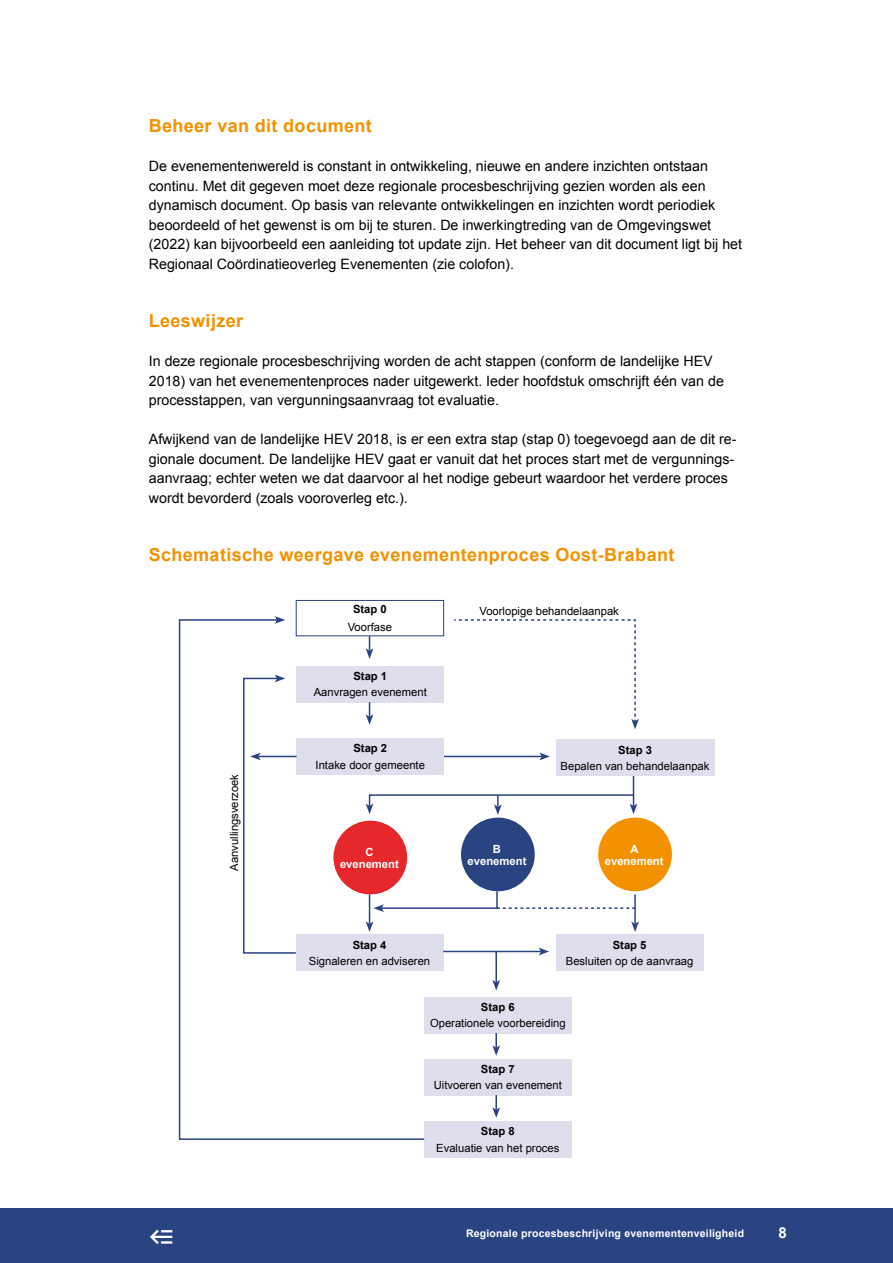
<style>
.page{position:relative;width:893px;height:1263px;background:#fff}
.page>*{position:absolute;margin:0;border:0;box-sizing:border-box;transform-origin:0 0}
.t1{font:700 18px "Arial";letter-spacing:.02em;color:#f39200}
.t2{font:700 15px "Arial";color:#fff}
.t3{font:14.25px/19.5px "Arial";color:#000}
.t4{font:11.25px "Arial";color:#000}
.t5{font:700 11.25px "Arial";color:#000}
.t6{font:700 11.25px/12px "Arial";color:#fff;text-align:center}
.t7{font:700 10.5px "Arial";letter-spacing:.02em;color:#fff}
</style>
<div class="page">
<div style="left:0;top:1209px;width:893px;height:54px;background:#2a4381"></div>
<div style="left:296px;top:600px;width:148px;height:36px;border:1px solid #2a4381"></div>
<div style="left:297px;top:666px;width:147px;height:36px;background:#dedeec"></div>
<div style="left:297px;top:738px;width:147px;height:36px;background:#dedeec"></div>
<div style="left:556px;top:935px;width:147px;height:36px;background:#dedeec"></div>
<div style="left:424px;top:997px;width:148px;height:36px;background:#dedeec"></div>
<div style="left:424px;top:1059px;width:148px;height:36px;background:#dedeec"></div>
<div style="left:424px;top:1121px;width:148px;height:36px;background:#dedeec"></div>
<div style="left:556px;top:740px;width:158px;height:36px;background:#dedeec"></div>
<div style="left:296px;top:935px;width:147px;height:36px;background:#dedeec"></div>
<div style="left:461px;top:817px;width:74px;height:74px;background:#2a4381;border-radius:50%"></div>
<div style="left:598px;top:817px;width:74px;height:74px;background:#f39200;border-radius:50%"></div>
<svg style="left:178px;top:618px;width:248px;height:522px"></svg>
<svg style="left:275px;top:616px;width:10px;height:8px"></svg>
<svg style="left:366px;top:636px;width:7px;height:23px"></svg>
<hr style="left:495px;top:951px;width:2px;height:31px;background:#2a4381">
<svg style="left:492px;top:980px;width:8px;height:10px"></svg>
<svg style="left:366px;top:702px;width:7px;height:23px"></svg>
<svg style="left:492px;top:1033px;width:8px;height:23px"></svg>
<svg style="left:492px;top:1095px;width:8px;height:23px"></svg>
<hr style="left:369px;top:894px;width:1px;height:30px;background:#2a4381">
<svg style="left:366px;top:921px;width:7px;height:11px"></svg>
<hr style="left:634px;top:894px;width:2px;height:30px;background:#2a4381">
<svg style="left:631px;top:921px;width:8px;height:11px"></svg>
<hr style="left:444px;top:756px;width:98px;height:1px;background:#2a4381">
<svg style="left:539px;top:753px;width:11px;height:7px"></svg>
<hr style="left:443px;top:951px;width:98px;height:1px;background:#2a4381">
<svg style="left:539px;top:948px;width:10px;height:7px"></svg>
<svg style="left:242px;top:675px;width:55px;height:279px"></svg>
<svg style="left:454px;top:619px;width:185px;height:110px"></svg>
<hr style="left:633px;top:776px;width:1px;height:30px;background:#2a4381">
<svg style="left:366px;top:793px;width:271px;height:22px"></svg>
<svg style="left:373px;top:890px;width:262px;height:22px"></svg>
<p class="t1" style="left:149px;top:114px;width:224px">Beheer van dit document</p>
<p class="t3" style="left:149px;top:156px;width:595px">De evenementenwereld is constant in ontwikkeling, nieuwe en andere inzichten ontstaan continu. Met dit gegeven moet deze regionale procesbeschrijving gezien worden als een dynamisch document. Op basis van relevante ontwikkelingen en inzichten wordt periodiek beoordeeld of het gewenst is om bij te sturen. De inwerkingtreding van de Omgevingswet (2022) kan bijvoorbeeld een aanleiding tot update zijn. Het beheer van dit document ligt bij het Regionaal Coördinatieoverleg Evenementen (zie colofon).</p>
<p class="t1" style="left:149px;top:309px;width:96px">Leeswijzer</p>
<p class="t3" style="left:149px;top:351px;width:577px">In deze regionale procesbeschrijving worden de acht stappen (conform de landelijke HEV<br>2018) van het evenementenproces nader uitgewerkt. Ieder hoofdstuk omschrijft één van de processtappen, van vergunningsaanvraag tot evaluatie.</p>
<p class="t3" style="left:149px;top:429px;width:589px">Afwijkend van de landelijke HEV 2018, is er een extra stap (stap 0) toegevoegd aan de dit re&shy;gionale document. De landelijke HEV gaat er vanuit dat het proces start met de vergunnings&shy;aanvraag; echter weten we dat daarvoor al het nodige gebeurt waardoor het verdere proces wordt bevorderd (zoals vooroverleg etc.).</p>
<p class="t1" style="left:149px;top:543px;width:527px">Schematische weergave evenementenproces Oost-Brabant</p>
<p class="t4" style="left:227px;top:871px;width:98px;rotate:-90deg">Aanvullingsverzoek</p>
<p class="t5" style="left:353px;top:602px;width:35px">Stap 0</p>
<p class="t4" style="left:348px;top:620px;width:46px">Voorfase</p>
<p class="t5" style="left:353px;top:668px;width:35px">Stap 1</p>
<p class="t4" style="left:314px;top:685px;width:115px">Aanvragen evenement</p>
<p class="t5" style="left:353px;top:741px;width:35px">Stap 2</p>
<p class="t4" style="left:316px;top:757px;width:111px">Intake door gemeente</p>
<p class="t4" style="left:479px;top:604px;width:141px">Voorlopige behandelaanpak</p>
<p class="t5" style="left:618px;top:742px;width:35px">Stap 3</p>
<p class="t4" style="left:561px;top:759px;width:150px">Bepalen van behandelaanpak</p>
<p class="t6" style="left:340px;top:846px;width:60px">C evenement</p>
<p class="t6" style="left:468px;top:843px;width:60px">B evenement</p>
<p class="t6" style="left:605px;top:843px;width:60px">A evenement</p>
<p class="t5" style="left:353px;top:937px;width:35px">Stap 4</p>
<p class="t4" style="left:309px;top:954px;width:123px">Signaleren en adviseren</p>
<p class="t5" style="left:613px;top:937px;width:35px">Stap 5</p>
<p class="t4" style="left:566px;top:954px;width:129px">Besluiten op de aanvraag</p>
<p class="t5" style="left:481px;top:999px;width:35px">Stap 6</p>
<p class="t4" style="left:430px;top:1016px;width:137px">Operationele voorbereiding</p>
<p class="t5" style="left:481px;top:1061px;width:35px">Stap 7</p>
<p class="t4" style="left:434px;top:1078px;width:130px">Uitvoeren van evenement</p>
<p class="t5" style="left:481px;top:1124px;width:35px">Stap 8</p>
<p class="t4" style="left:436px;top:1140px;width:125px">Evaluatie van het proces</p>
<p class="t7" style="left:466px;top:1227px;width:280px">Regionale procesbeschrijving evenementenveiligheid</p>
<p class="t2" style="left:778px;top:1222px;width:10px">8</p>
</div>
